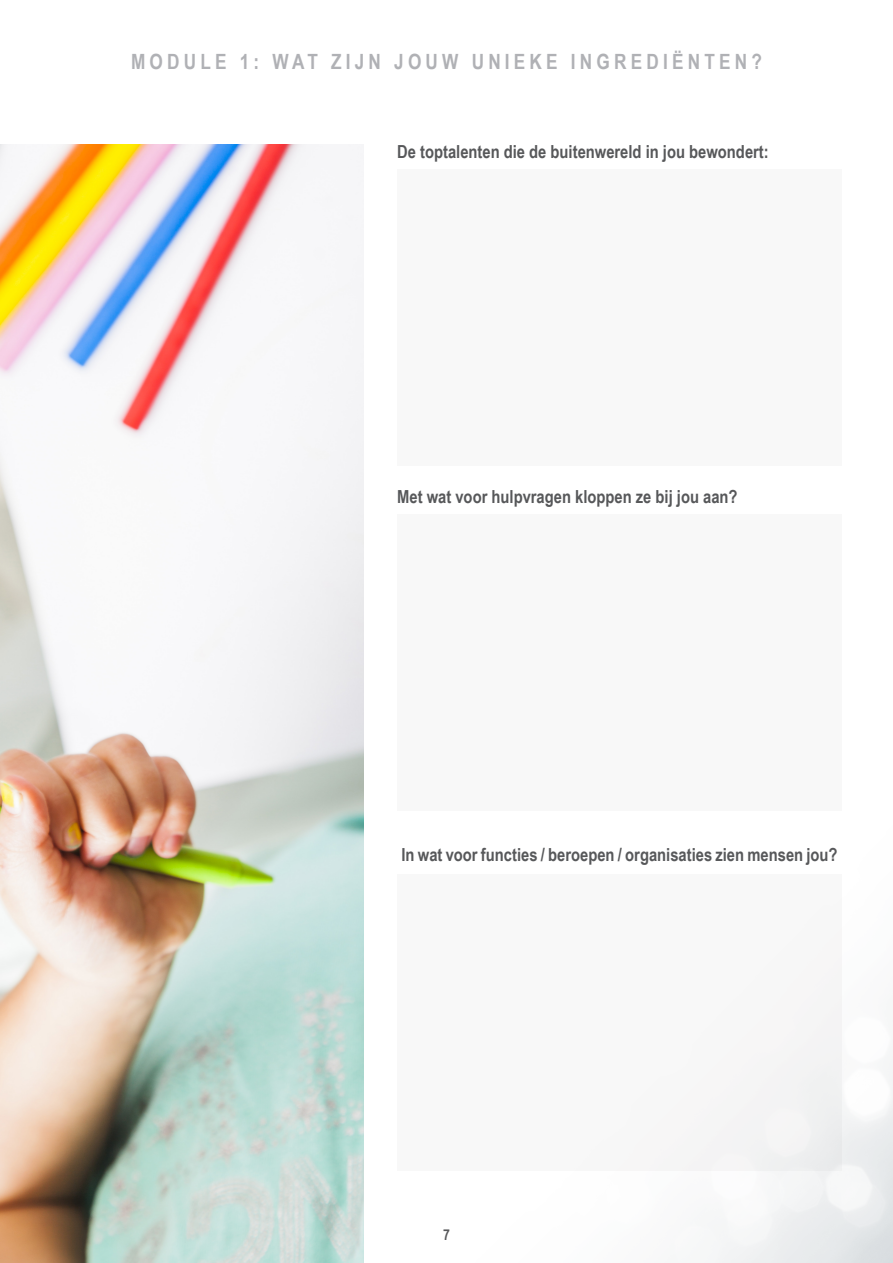
<style>
.page{position:relative;width:893px;height:1263px;background:#fff}
.page>*{position:absolute;margin:0;border:0;box-sizing:border-box;transform-origin:0 0}
.t1{font:700 21px "Arial Narrow";letter-spacing:.2em;color:#b0b1b5}
.t2{font:700 18px "Arial Narrow";color:#57585a}
.t3{font:700 15px "Arial Narrow";color:#57585a}
</style>
<div class="page">
<img style="left:0;top:144px;width:364px;height:1119px">
<div style="left:397px;top:170px;width:445px;height:296px;background:#f8f8f8"></div>
<div style="left:397px;top:514px;width:445px;height:297px;background:#f8f8f8"></div>
<div style="left:397px;top:874px;width:445px;height:296px;background:#f8f8f8"></div>
<p class="t1" style="left:131px;top:46px;width:632px">MODULE 1: WAT ZIJN JOUW UNIEKE INGREDIËNTEN?</p>
<p class="t2" style="left:397px;top:138px;width:373px">De toptalenten die de buitenwereld in jou bewondert:</p>
<p class="t2" style="left:397px;top:482px;width:342px">Met wat voor hulpvragen kloppen ze bij jou aan?</p>
<p class="t2" style="left:401px;top:841px;width:438px">In wat voor functies / beroepen / organisaties zien mensen jou?</p>
<p class="t3" style="left:443px;top:1223px;width:8px">7</p>
</div>
